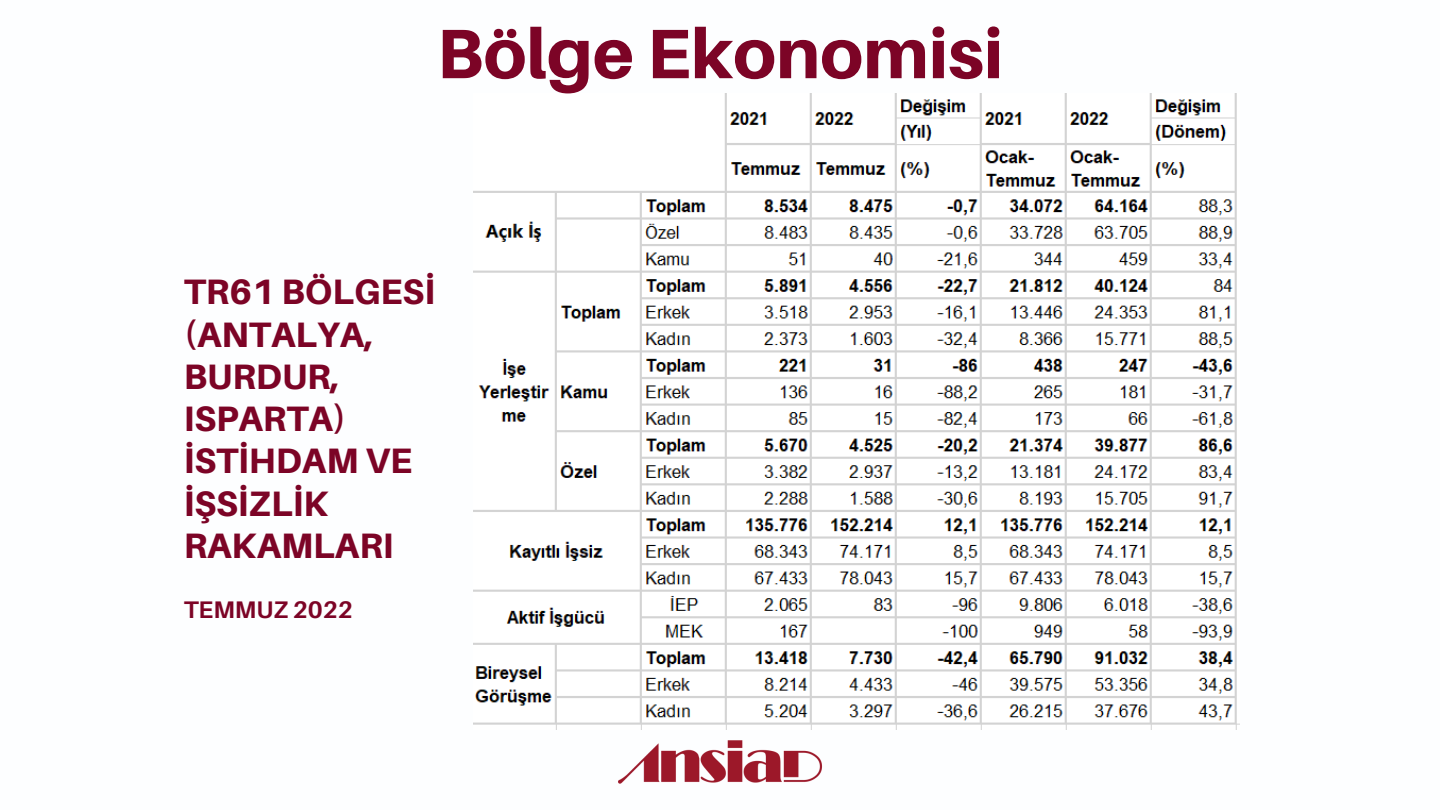
<style>
.page{position:relative;width:1440px;height:810px;background:#fff}
.page>*{position:absolute;margin:0;border:0;box-sizing:border-box;transform-origin:0 0}
.t1{font:800 70px "Aileron";color:#7c0426}
.t2{font:800 35.3px/42.3px "Aileron";color:#7c0426}
.t3{font:700 24px "Aileron";color:#7c0426}
</style>
<div class="page">
<img style="left:618px;top:729px;width:204px;height:55px">
<img style="left:474px;top:94px;width:766px;height:635px">
<h1 class="t1" style="left:437px;top:10px;width:568px">Bölge Ekonomisi</h1>
<p class="t2" style="left:184px;top:270px;width:253px">TR61 BÖLGESİ (ANTALYA,<br>BURDUR,<br>ISPARTA)<br>İSTİHDAM VE<br>İŞSİZLİK<br>RAKAMLARI</p>
<p class="t3" style="left:184px;top:595px;width:171px">TEMMUZ 2022</p>
</div>
